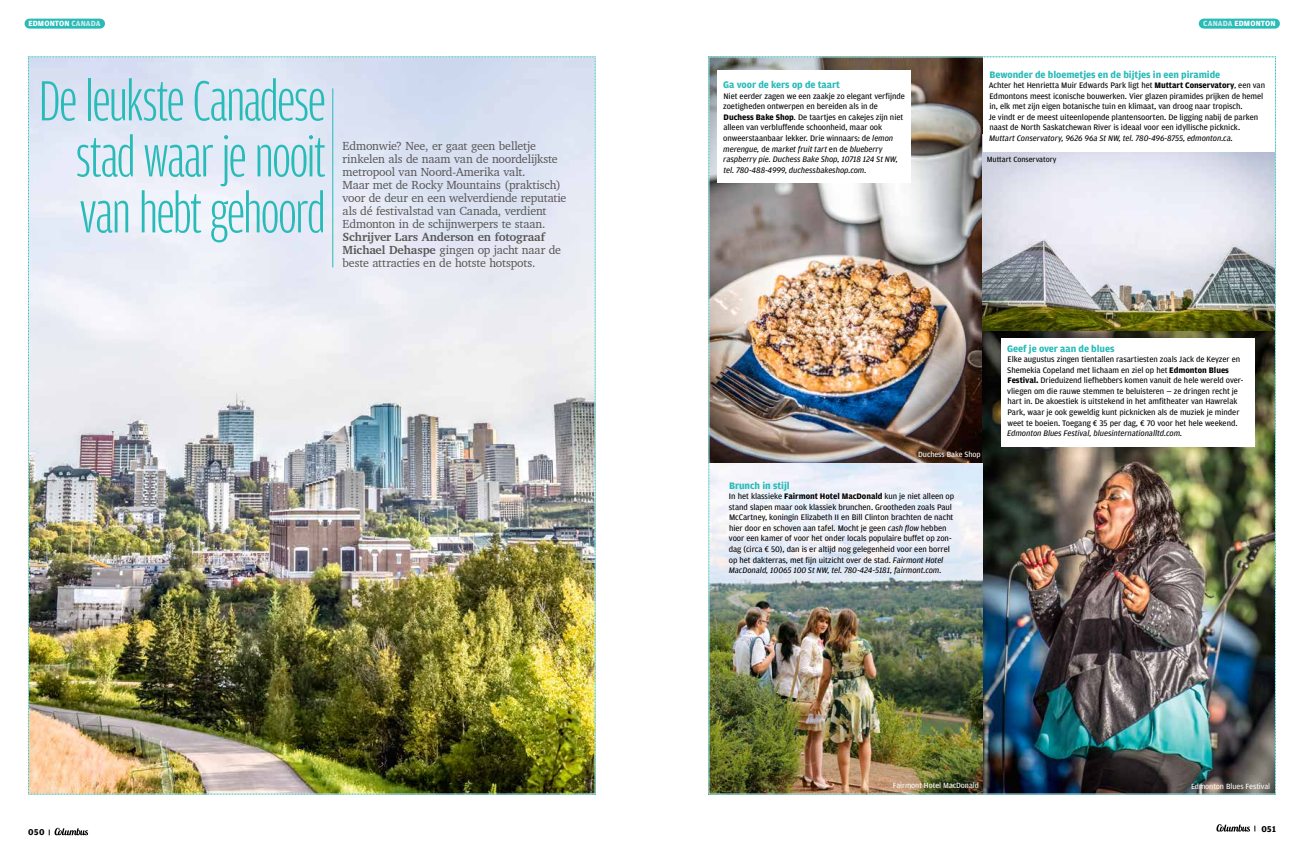
<style>
.page{position:relative;width:1304px;height:851px;background:#fff}
.page>*{position:absolute;margin:0;border:0;box-sizing:border-box;transform-origin:0 0}
.t1{font:300 60px/56px "Amplitude Compressed";letter-spacing:-.025em;color:#28bbb8;text-align:justify}
.t2{font:12px/13px "Charter BT Pro";letter-spacing:-.01em;color:#575654}
.t3{font:700 10px "Amplitude";letter-spacing:-.005em;color:#28bbb8}
.t4{font:700 9px "Amplitude";letter-spacing:.05em;color:#000}
.t5{font:8.5px/10.5px "Amplitude";letter-spacing:-.005em;color:#000}
.t6{font:italic 8.5px "Amplitude";letter-spacing:-.005em;color:#000}
.t7{font:8px "Amplitude";letter-spacing:-.005em;color:#fff}
.t8{font:700 8px "Amplitude";letter-spacing:.015em;color:#fff}
.t9{font:8px "Amplitude";letter-spacing:-.005em;color:#000}
.s1{color:#ceeceb}
.s2{font-weight:700}
.s3{font-style:italic}
</style>
<div class="page">
<svg style="left:1216px;top:824px;width:40px;height:7px"></svg>
<svg style="left:49px;top:827px;width:39px;height:8px"></svg>
<div style="left:30px;top:19px;width:70px;height:10px;background:#28bbb8"></div>
<div style="left:1204px;top:19px;width:71px;height:10px;background:#28bbb8"></div>
<img style="left:28px;top:57px;width:567px;height:737px">
<img style="left:709px;top:57px;width:567px;height:737px">
<p class="t8" style="left:28px;top:19px;width:74px">EDMONTON <span class="s1">CANADA</span></p>
<p class="t8" style="left:1203px;top:19px;width:74px"><span class="s1">CANADA</span> EDMONTON</p>
<h1 class="t1" style="left:76px;top:72px;width:252px;text-indent:-37px">De leukste Canadese stad waar je nooit van hebt gehoord</h1>
<p class="t2" style="left:343px;top:139px;width:225px">Edmonwie? Nee, er gaat geen belletje rinkelen als de naam van de noordelijkste metropool van Noord-Amerika valt.<br>Maar met de Rocky Mountains (praktisch) voor de deur en een welverdiende reputatie als dé festivalstad van Canada, verdient Edmonton in de schijnwerpers te staan.</p>
<h2 class="t2" style="left:343px;top:230px;width:220px"><span class="s2">Schrijver Lars Anderson en fotograaf<br>Michael Dehaspe</span> gingen op jacht naar de beste attracties en de hotste hotspots.</h2>
<p class="t4" style="left:28px;top:827px;width:18px">050</p>
<p class="t3" style="left:723px;top:79px;width:118px">Ga voor de kers op de taart</p>
<p class="t5" style="left:723px;top:91px;width:183px">Niet eerder zagen we een zaakje zo elegant verfijnde zoetigheden ontwerpen en bereiden als in de <span class="s2">Duchess Bake Shop</span><span class="s3">.</span> De taartjes en cakejes zijn niet alleen van verbluffende schoonheid, maar ook onweerstaanbaar lekker. Drie winnaars: de <span class="s3">lemon merengue,</span> de <span class="s3">market fruit tart</span> en de <span class="s3">blueberry raspberry pie. Duchess Bake Shop, 10718 124 St NW, tel. 780-488-4999, duchessbakeshop.com.</span></p>
<p class="t3" style="left:989px;top:69px;width:232px">Bewonder de bloemetjes en de bijtjes in een piramide</p>
<p class="t5" style="left:989px;top:80px;width:278px">Achter het Henrietta Muir Edwards Park ligt het <span class="s2">Muttart Conservatory</span><span class="s3">,</span> een van Edmontons meest iconische bouwerken. Vier glazen piramides prijken de hemel in, elk met zijn eigen botanische tuin en klimaat, van droog naar tropisch.<br>Je vindt er de meest uiteenlopende plantensoorten. De ligging nabij de parken naast de North Saskatchewan River is ideaal voor een idyllische picknick.</p>
<p class="t6" style="left:989px;top:134px;width:245px">Muttart Conservatory, 9626 96a St NW, tel. 780-496-8755, edmonton.ca.</p>
<p class="t9" style="left:987px;top:155px;width:71px">Muttart Conservatory</p>
<p class="t7" style="left:918px;top:450px;width:64px">Duchess Bake Shop</p>
<p class="t3" style="left:1007px;top:343px;width:109px">Geef je over aan de blues</p>
<p class="t5" style="left:1007px;top:354px;width:238px">Elke augustus zingen tientallen rasartiesten zoals Jack de Keyzer en Shemekia Copeland met lichaam en ziel op het <span class="s2">Edmonton Blues Festival.</span> Drieduizend liefhebbers komen vanuit de hele wereld over&shy;vliegen om die rauwe stemmen te beluisteren — ze dringen recht je hart in. De akoestiek is uitstekend in het amfitheater van Hawrelak Park, waar je ook geweldig kunt picknicken als de muziek je minder weet te boeien. Toegang € 35 per dag, € 70 voor het hele weekend.</p>
<p class="t6" style="left:1007px;top:429px;width:177px">Edmonton Blues Festival, bluesinternationalltd.com.</p>
<p class="t3" style="left:729px;top:480px;width:62px">Brunch in stijl</p>
<p class="t5" style="left:729px;top:491px;width:227px">In het klassieke <span class="s2">Fairmont Hotel MacDonald</span> kun je niet alleen op stand slapen maar ook klassiek brunchen. Grootheden zoals Paul McCartney, koningin Elizabeth II en Bill Clinton brachten de nacht hier door en schoven aan tafel. Mocht je geen <span class="s3">cash flow</span> hebben voor een kamer of voor het onder locals populaire buffet op zon&shy;dag (circa € 50), dan is er altijd nog gelegenheid voor een borrel op het dakterras, met fijn uitzicht over de stad. <span class="s3">Fairmont Hotel MacDonald, 10065 100 St NW, tel. 780-424-5181, fairmont.com.</span></p>
<p class="t7" style="left:893px;top:781px;width:88px">Fairmont Hotel MacDonald</p>
<p class="t7" style="left:1191px;top:782px;width:81px">Edmonton Blues Festival</p>
<p class="t4" style="left:1261px;top:823px;width:16px">051</p>
</div>
